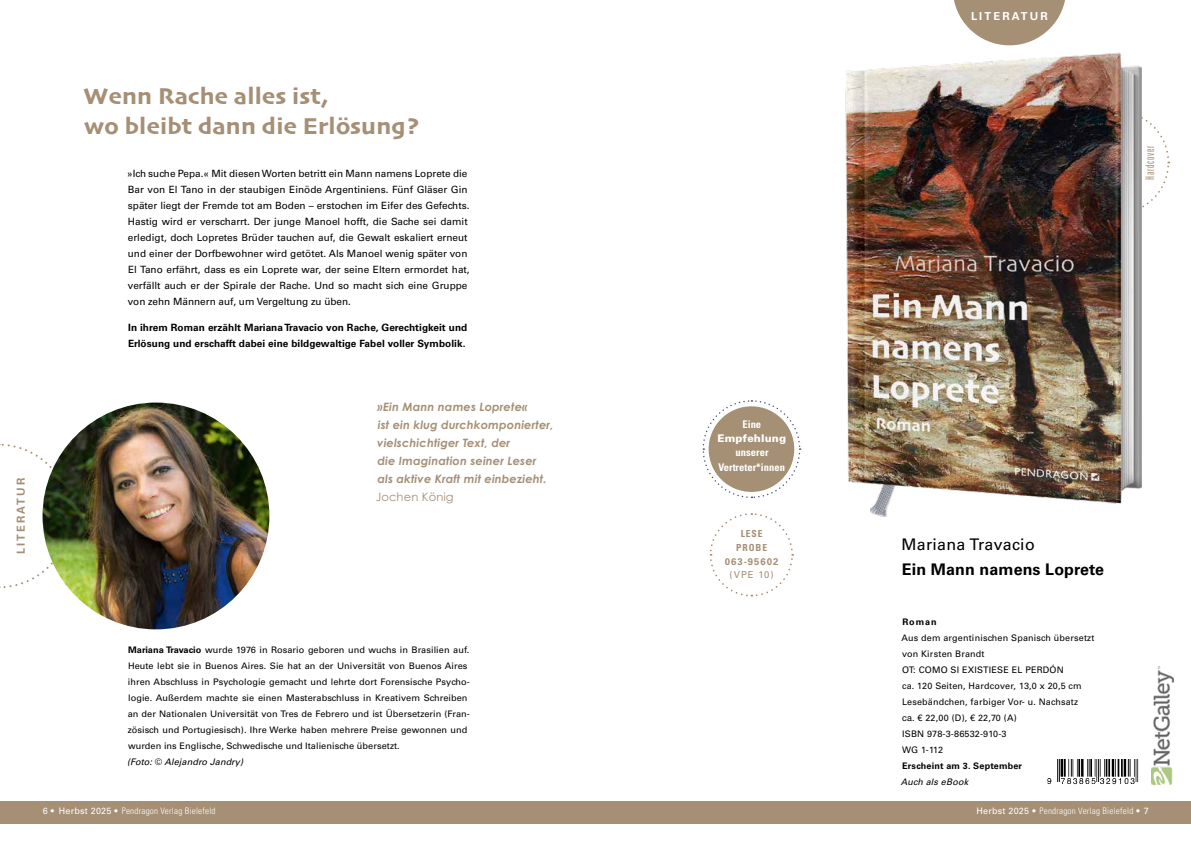
<style>
.page{position:relative;width:1191px;height:842px;background:#fff}
.page>*{position:absolute;margin:0;border:0;box-sizing:border-box;transform-origin:0 0}
.t1{font:24px/30px "Skia";letter-spacing:.01em;color:#a58f75}
.t2{font:700 16px "Univers LT Pro 65";letter-spacing:.01em;color:#000}
.t3{font:16px "Univers LT Pro 55 Roman";letter-spacing:.015em;color:#000}
.t4{font:12px "Univers LT Pro Light Ult Cond";letter-spacing:.07em;color:#a58f75}
.t5{font:italic 700 11.5px/18px "Century Gothic Pro";letter-spacing:.01em;color:#a58f75}
.t6{font:11.5px "Century Gothic Pro";letter-spacing:.01em;color:#a58f75}
.t7{font:700 11px "Univers LT Pro 65";letter-spacing:.2em;color:#a58f75}
.t8{font:700 11px "Univers LT Pro 65";letter-spacing:.2em;color:#fff}
.t9{font:700 condensed 10.6px/14.1px "Univers LT Pro";color:#fff;text-align:center}
.t10{font:900 10.6px "Univers LT Pro 75";letter-spacing:.01em;color:#fff}
.t11{font:10px/16px "Univers LT Pro 55 Roman";color:#000}
.t12{font:700 10px/16px "Univers LT Pro 65";letter-spacing:.005em;color:#000}
.t13{font:700 condensed 9.7px/13.7px "Univers LT Pro";letter-spacing:.1em;color:#a58f75;text-align:center}
.t14{font:700 9.7px "Univers LT Pro 65";letter-spacing:.1em;color:#a58f75}
.t15{font:9.7px "Univers LT Pro 55 Roman";color:#a58f75}
.t16{font:9px/16px "Univers LT Pro 55 Roman";letter-spacing:.005em;color:#000}
.t17{font:300 condensed 9px "Univers LT Pro";letter-spacing:.025em;color:#fff}
.t18{font:italic 9px "Univers LT Pro 55";letter-spacing:.005em;color:#000}
.t19{font:700 9px "Univers LT Pro 65";letter-spacing:.02em;color:#000}
.s1{font-family:"Univers LT Pro 65";font-weight:700}
.s2{font-family:"Helvetica Neue"}
.s3{font-family:"Univers LT Pro 55 Roman";font-weight:400;font-stretch:normal}
</style>
<div class="page">
<img style="left:870px;top:504px;width:19px;height:13px">
<div style="left:0;top:801px;width:1191px;height:22px;background:#a58f75"></div>
<svg style="left:1141px;top:110px;width:29px;height:105px"></svg>
<svg style="left:0;top:443px;width:69px;height:146px"></svg>
<img style="left:43px;top:403px;width:226px;height:226px;border-radius:113px">
<svg style="left:954px;top:0;width:111px;height:45px"></svg>
<img style="left:845px;top:53px;width:296px;height:451px">
<img style="left:1047px;top:760px;width:92px;height:25px">
<img style="left:1151px;top:667px;width:22px;height:117px">
<svg style="left:709px;top:513px;width:85px;height:84px"></svg>
<svg style="left:702px;top:400px;width:99px;height:98px"></svg>
<div style="left:708px;top:406px;width:86px;height:86px;background:#a58f75;border-radius:50%"></div>
<p class="t8" style="left:971px;top:8px;width:78px">LITERATUR</p>
<h1 class="t1" style="left:84px;top:83px;width:338px">Wenn Rache alles ist,<br>wo bleibt dann die Erlösung?</h1>
<p class="t11" style="left:127px;top:165px;width:344px">»Ich suche Pepa.« Mit diesen Worten betritt ein Mann namens Loprete die Bar von El Tano in der staubigen Einöde Argentiniens. Fünf Gläser Gin später liegt der Fremde tot am Boden – erstochen im Eifer des Gefechts.<br>Hastig wird er verscharrt. Der junge Manoel hofft, die Sache sei damit erledigt, doch Lopretes Brüder tauchen auf, die Gewalt eskaliert erneut und einer der Dorfbewohner wird getötet. Als Manoel wenig später von El Tano erfährt, dass es ein Loprete war, der seine Eltern ermordet hat, verfällt auch er der Spirale der Rache. Und so macht sich eine Gruppe von zehn Männern auf, um Vergeltung zu üben.</p>
<p class="t12" style="left:128px;top:319px;width:341px">In ihrem Roman erzählt Mariana Travacio von Rache, Gerechtigkeit und<br>Erlösung und erschafft dabei eine bildgewaltige Fabel voller Symbolik.</p>
<h3 class="t4" style="left:1143px;top:180px;width:36px;rotate:-90deg">Hardcover</h3>
<p class="t7" style="left:13px;top:554px;width:78px;rotate:-90deg">LITERATUR</p>
<p class="t5" style="left:377px;top:397px;width:178px">»Ein Mann names Loprete«<br>ist ein klug durchkomponierter, vielschichtiger Text, der<br>die Imagination seiner Leser als aktive Kraft mit einbezieht.</p>
<p class="t6" style="left:376px;top:489px;width:79px">Jochen König</p>
<p class="t16" style="left:128px;top:641px;width:344px"><span class="s1">Mariana Travacio</span> wurde 1976 in Rosario geboren und wuchs in Brasilien auf.<br>Heute lebt sie in Buenos Aires. Sie hat an der Universität von Buenos Aires ihren Abschluss in Psychologie gemacht und lehrte dort Forensische Psycho&shy;logie. Außerdem machte sie einen Masterabschluss in Kreativem Schreiben an der Nationalen Universität von Tres de Febrero und ist Übersetzerin (Fran&shy;zösisch und Portugiesisch). Ihre Werke haben mehrere Preise gewonnen und wurden ins Englische, Schwedische und Italienische übersetzt.</p>
<p class="t18" style="left:127px;top:755px;width:118px">(Foto: © Alejandro Jandry)</p>
<p class="t9" style="left:742px;top:417px;width:20px">Eine</p>
<p class="t10" style="left:717px;top:431px;width:70px">Empfehlung</p>
<p class="t9" style="left:718px;top:445px;width:68px">unserer<br>Vertreter*innen</p>
<p class="t13" style="left:736px;top:527px;width:32px">LESE<br>PROBE</p>
<p class="t14" style="left:725px;top:554px;width:55px">063-95602</p>
<p class="t15" style="left:729px;top:568px;width:45px">(VPE 10)</p>
<h2 class="t3" style="left:901px;top:533px;width:135px">Mariana Travacio</h2>
<h2 class="t2" style="left:902px;top:558px;width:204px">Ein Mann namens Loprete</h2>
<p class="t19" style="left:902px;top:615px;width:36px">Roman</p>
<p class="t16" style="left:901px;top:629px;width:194px">Aus dem argentinischen Spanisch übersetzt von Kirsten Brandt<br>OT: COMO SI EXISTIESE EL PERDÓN<br>ca. 120 Seiten, Hardcover, 13,0 x 20,5 cm<br>Lesebändchen, farbiger Vor- u. Nachsatz<br><span class="s2">ca. €</span> 22,00 (D), <span class="s2">€</span> 22,70 (A)<br>ISBN 978-3-86532-910-3<br>WG 1-112</p>
<p class="t19" style="left:902px;top:759px;width:121px">Erscheint am 3. September</p>
<p class="t18" style="left:900px;top:775px;width:69px">Auch als eBook</p>
<p class="t17" style="left:43px;top:805px;width:174px"><span class="s3">6</span> • <span class="s3">Herbst 2025</span> • Pendragon Verlag Bielefeld</p>
<p class="t17" style="left:976px;top:805px;width:174px"><span class="s3">Herbst 2025</span> • Pendragon Verlag Bielefeld • <span class="s3">7</span></p>
</div>
